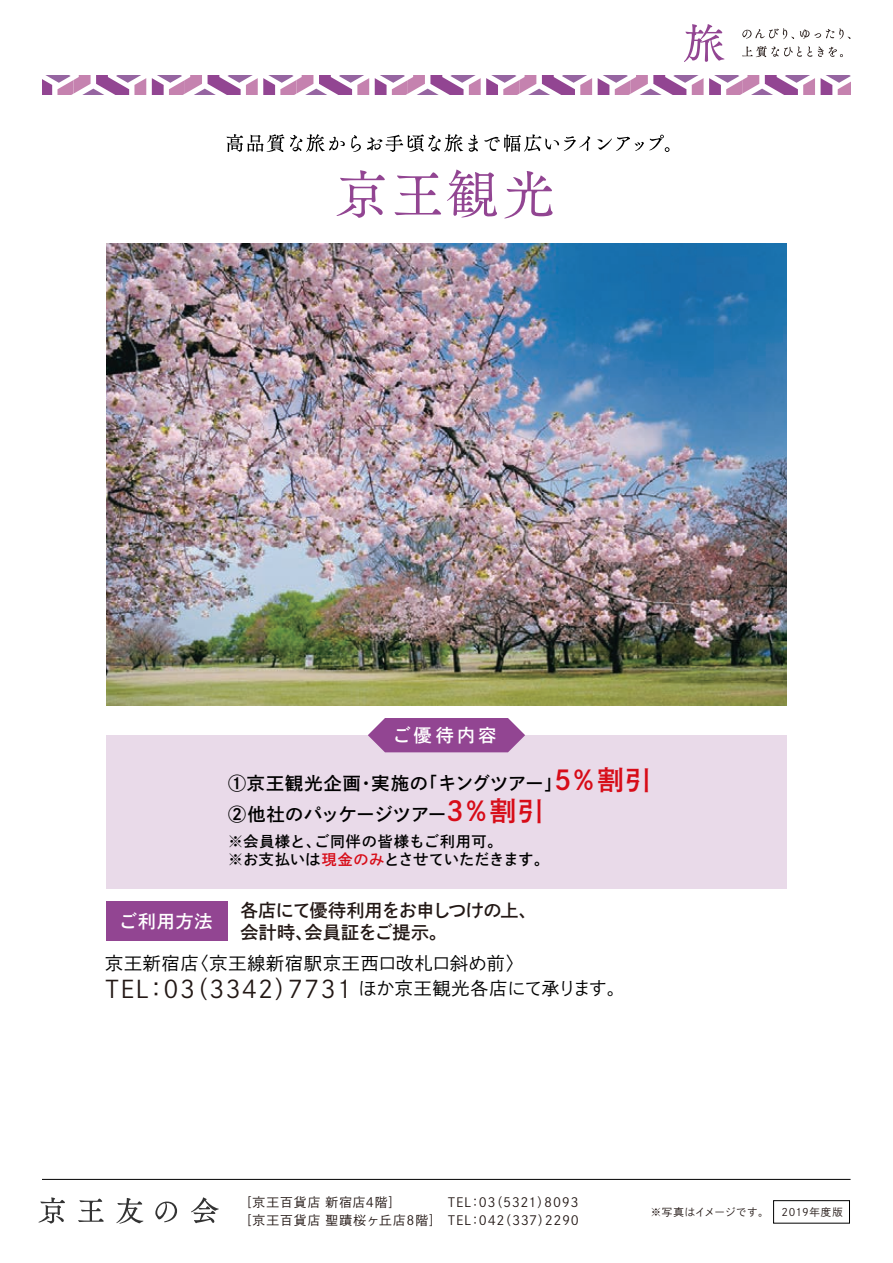
<style>
.page{position:relative;width:893px;height:1263px;background:#fff}
.page>*{position:absolute;margin:0;border:0;box-sizing:border-box;transform-origin:0 0}
.t1{font:24px "Shuei Go Kin Std L";letter-spacing:.05em;color:#231815}
.t2{font:18px/31.5px "Shuei Go Kin Std B";letter-spacing:.02em;color:#000}
.t3{font:18px/22.5px "Shuei Go Kin Std B";letter-spacing:-.015em;color:#231815}
.t4{font:18px "Shuei Go Kin Std L";letter-spacing:.05em;color:#000}
.t5{font:18px "Shuei Go Kin Std B";letter-spacing:.12em;color:#fff}
.t6{font:15px/18px "Shuei Go Kin Std B";letter-spacing:.04em;color:#000}
.t7{font:12.75px/18px "Shuei Go Kin Std L";letter-spacing:.06em;color:#231815}
.t8{font:10.5px "Shuei Go Kin Std L";letter-spacing:.02em;color:#231815}
.t9{font:10.5px "Shuei Go Kin Std L";letter-spacing:.065em;color:#231815}
.s1{font-size:27px;color:#d70c18}
.s2{color:#d70c18}
.s3{font-size:18px;color:#000}
</style>
<div class="page">
<hr style="left:42px;top:1179px;width:808px;height:1px;background:#000">
<div style="left:773px;top:1200px;width:77px;height:23px;border:1px solid #000"></div>
<svg style="left:38px;top:1197px;width:27px;height:26px"></svg>
<svg style="left:78px;top:1198px;width:26px;height:24px"></svg>
<svg style="left:116px;top:1198px;width:27px;height:25px"></svg>
<svg style="left:155px;top:1201px;width:22px;height:21px"></svg>
<svg style="left:191px;top:1197px;width:28px;height:26px"></svg>
<svg style="left:742px;top:28px;width:52px;height:11px"></svg>
<svg style="left:800px;top:28px;width:50px;height:11px"></svg>
<svg style="left:742px;top:46px;width:70px;height:11px"></svg>
<svg style="left:818px;top:47px;width:25px;height:10px"></svg>
<svg style="left:684px;top:24px;width:40px;height:38px"></svg>
<svg style="left:43px;top:75px;width:808px;height:20px"></svg>
<img style="left:106px;top:243px;width:681px;height:462px">
<svg style="left:227px;top:134px;width:118px;height:18px"></svg>
<svg style="left:351px;top:135px;width:10px;height:17px"></svg>
<svg style="left:367px;top:134px;width:111px;height:18px"></svg>
<svg style="left:484px;top:134px;width:106px;height:18px"></svg>
<svg style="left:597px;top:135px;width:72px;height:17px"></svg>
<svg style="left:337px;top:170px;width:48px;height:48px"></svg>
<svg style="left:395px;top:172px;width:46px;height:43px"></svg>
<svg style="left:447px;top:170px;width:50px;height:47px"></svg>
<svg style="left:504px;top:171px;width:49px;height:47px"></svg>
<div style="left:106px;top:901px;width:122px;height:40px;background:#924592"></div>
<div style="left:106px;top:735px;width:681px;height:153px;background:#e9dae9"></div>
<svg style="left:368px;top:718px;width:157px;height:34px;background:#9c569c"></svg>
<h2 class="t5" style="left:393px;top:723px;width:105px">ご優待内容</h2>
<h2 class="t2" style="left:228px;top:767px;width:425px">①京王観光企画・実施の「キングツアー」<span class="s1">5％割引<br></span>②他社のパッケージツアー<span class="s1">3％割引</span></h2>
<p class="t6" style="left:228px;top:832px;width:322px">※会員様と、ご同伴の皆様もご利用可。<br>※お支払いは<span class="s2">現金のみ</span>とさせていただきます。</p>
<h2 class="t3" style="left:240px;top:898px;width:298px">各店にて優待利用をお申しつけの上、会計時、会員証をご提示。</h2>
<h2 class="t4" style="left:105px;top:951px;width:420px">京王新宿店〈京王線新宿駅京王西口改札口斜め前〉</h2>
<h1 class="t1" style="left:105px;top:972px;width:521px">TEL：03（3342）7731 <span class="s3">ほか京王観光各店にて承ります。</span></h1>
<h2 class="t5" style="left:119px;top:908px;width:95px">ご利用方法</h2>
<p class="t7" style="left:239px;top:1193px;width:204px">［京王百貨店 新宿店4階］<br>［京王百貨店 聖蹟桜ヶ丘店8階］</p>
<p class="t9" style="left:782px;top:1205px;width:63px">2019年度版</p>
<p class="t7" style="left:448px;top:1193px;width:133px">TEL：03（5321）8093<br>TEL：042（337）2290</p>
<p class="t8" style="left:651px;top:1205px;width:119px">※写真はイメージです。</p>
</div>
